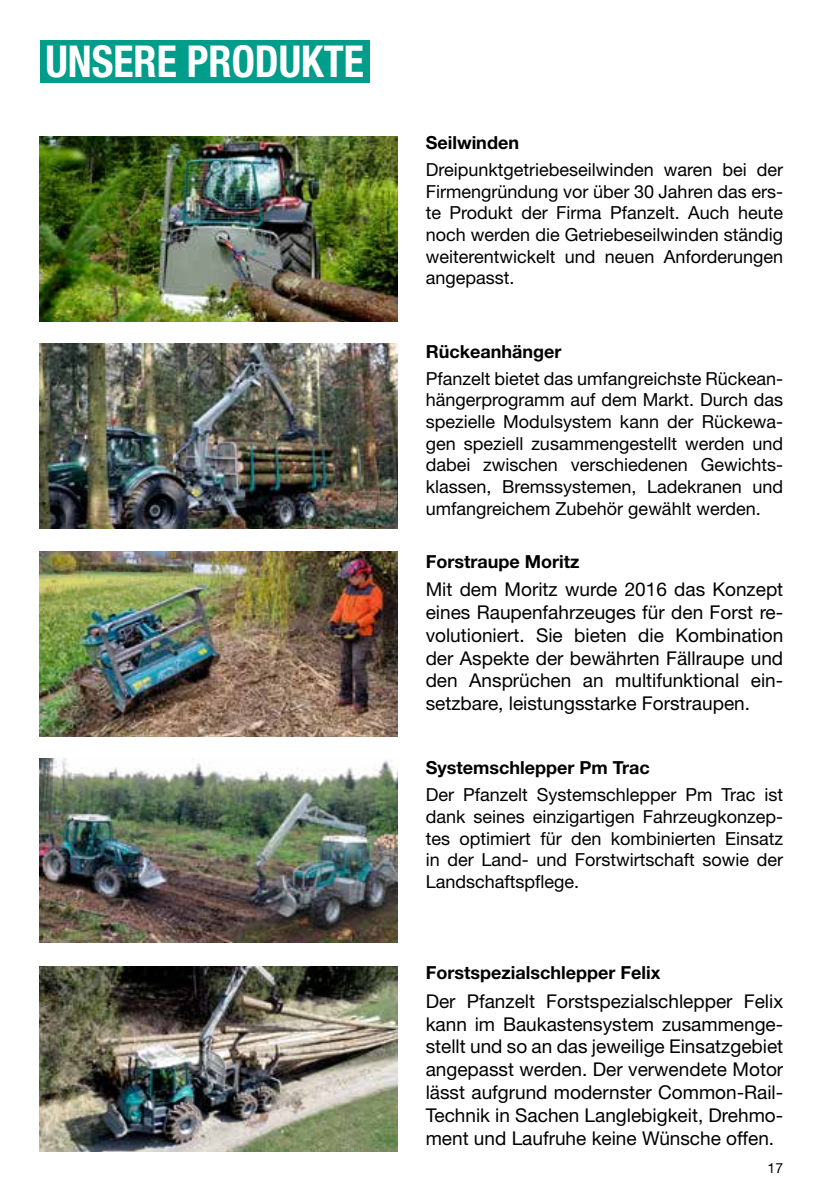
<style>
.page{position:relative;width:840px;height:1191px;background:#fff}
.page>*{position:absolute;margin:0;border:0;box-sizing:border-box;transform-origin:0 0}
.t1{font:700 condensed 44px "Helvetica Neue LT Pro";color:#fff;scale:.95 1}
.t2{font:19px/22.8px "Helvetica Neue LT Pro";color:#000;text-align:justify}
.t3{font:18px/21.6px "Helvetica Neue LT Pro";color:#000;text-align:justify}
.t4{font:700 18px "Helvetica Neue LT Pro";color:#000}
.t5{font:14px "Helvetica Neue LT Pro";color:#000}
</style>
<div class="page">
<img style="left:40px;top:136px;width:357px;height:185px">
<img style="left:40px;top:344px;width:357px;height:184px">
<img style="left:40px;top:759px;width:357px;height:183px">
<img style="left:40px;top:551px;width:357px;height:185px">
<img style="left:40px;top:966px;width:357px;height:185px">
<div style="left:40px;top:40px;width:329px;height:42px;background:#009d8b"></div>
<h1 class="t1" style="left:45px;top:35px;width:336px">UNSERE PRODUKTE</h1>
<p class="t4" style="left:425px;top:131px;width:95px">Seilwinden</p>
<p class="t3" style="left:425px;top:159px;width:359px">Dreipunktgetriebeseilwinden waren bei der Firmengründung vor über 30 Jahren das ers&shy;te Produkt der Firma Pfanzelt. Auch heute noch werden die Getriebeseilwinden ständig weiterentwickelt und neuen Anforderungen angepasst.</p>
<p class="t4" style="left:425px;top:340px;width:137px">Rückeanhänger</p>
<p class="t3" style="left:425px;top:367px;width:359px">Pfanzelt bietet das umfangreichste Rückean&shy;hängerprogramm auf dem Markt. Durch das spezielle Modulsystem kann der Rückewa&shy;gen speziell zusammengestellt werden und dabei zwischen verschiedenen Gewichts&shy;klassen, Bremssystemen, Ladekranen und umfangreichem Zubehör gewählt werden.</p>
<p class="t4" style="left:425px;top:550px;width:155px">Forstraupe Moritz</p>
<p class="t2" style="left:425px;top:577px;width:359px">Mit dem Moritz wurde 2016 das Konzept eines Raupenfahrzeuges für den Forst re&shy;volutioniert. Sie bieten die Kombination der Aspekte der bewährten Fällraupe und den Ansprüchen an multifunktional ein&shy;setzbare, leistungsstarke Forstraupen.</p>
<p class="t4" style="left:425px;top:756px;width:225px">Systemschlepper Pm Trac</p>
<p class="t3" style="left:425px;top:783px;width:359px">Der Pfanzelt Systemschlepper Pm Trac ist dank seines einzigartigen Fahrzeugkonzep&shy;tes optimiert für den kombinierten Einsatz in der Land- und Forstwirtschaft sowie der Landschaftspflege.</p>
<p class="t4" style="left:425px;top:961px;width:236px">Forstspezialschlepper Felix</p>
<p class="t2" style="left:425px;top:989px;width:359px">Der Pfanzelt Forstspezialschlepper Felix kann im Baukastensystem zusammenge&shy;stellt und so an das jeweilige Einsatzgebiet angepasst werden. Der verwendete Motor lässt aufgrund modernster Common-Rail-Technik in Sachen Langlebigkeit, Drehmo&shy;ment und Laufruhe keine Wünsche offen.</p>
<p class="t5" style="left:767px;top:1159px;width:17px">17</p>
</div>
